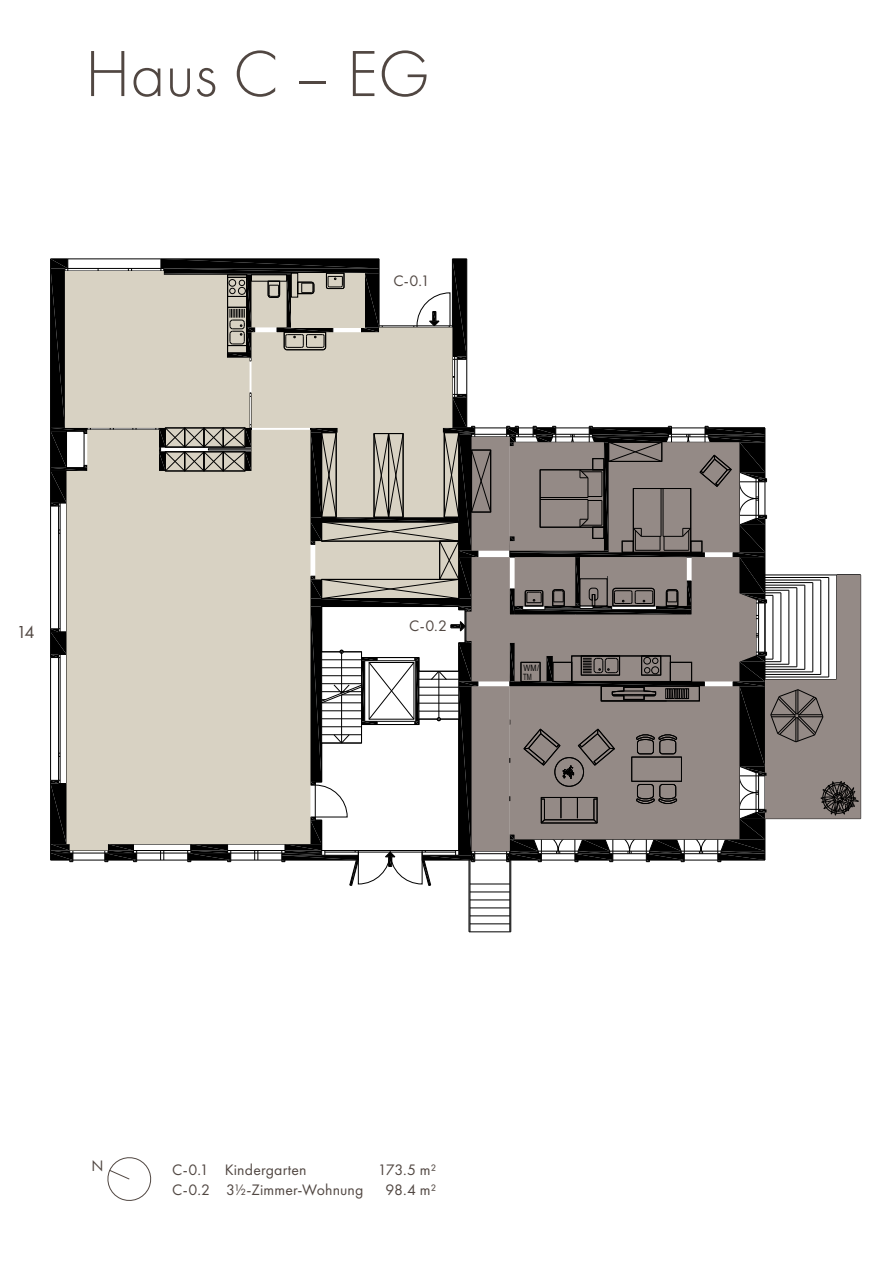
<style>
.page{position:relative;width:893px;height:1263px;background:#fff}
.page>*{position:absolute;margin:0;border:0;box-sizing:border-box;transform-origin:0 0}
.t1{font:300 67.5px "Futura PT";color:#514742}
.t2{font:18px "Futura PT";color:#514742}
.t3{font:15.75px "Futura PT";letter-spacing:.01em;color:#514742}
.t4{font:8.7px/8.9px "Arial";color:#000;scale:.84 1}
</style>
<div class="page">
<hr style="left:510px;top:860px;width:1px;height:72px;background:#000">
<hr style="left:470px;top:860px;width:1px;height:72px;background:#000">
<hr style="left:469px;top:860px;width:1px;height:72px;background:#000">
<hr style="left:470px;top:892px;width:40px;height:1px;background:#000">
<hr style="left:470px;top:900px;width:40px;height:1px;background:#000">
<hr style="left:470px;top:908px;width:40px;height:1px;background:#000">
<hr style="left:470px;top:916px;width:40px;height:1px;background:#000">
<hr style="left:470px;top:923px;width:40px;height:1px;background:#000">
<hr style="left:470px;top:931px;width:40px;height:1px;background:#000">
<svg style="left:50px;top:259px;width:811px;height:627px"></svg>
<svg style="left:107px;top:1157px;width:45px;height:44px"></svg>
<h1 class="t1" style="left:85px;top:35px;width:347px">Haus C – EG</h1>
<p class="t3" style="left:393px;top:272px;width:38px">C-0.1</p>
<p class="t2" style="left:16px;top:621px;width:20px">14</p>
<p class="t3" style="left:409px;top:617px;width:39px">C-0.2</p>
<p class="t4" style="left:523px;top:663px;width:20px">WM/<br>TM</p>
<p class="t3" style="left:91px;top:1156px;width:14px">N</p>
<p class="t3" style="left:172px;top:1160px;width:136px">C-0.1 Kindergarten</p>
<p class="t3" style="left:378px;top:1160px;width:60px">173.5 m²</p>
<p class="t3" style="left:172px;top:1180px;width:193px">C-0.2 3½-Zimmer-Wohnung</p>
<p class="t3" style="left:385px;top:1180px;width:52px">98.4 m²</p>
</div>
